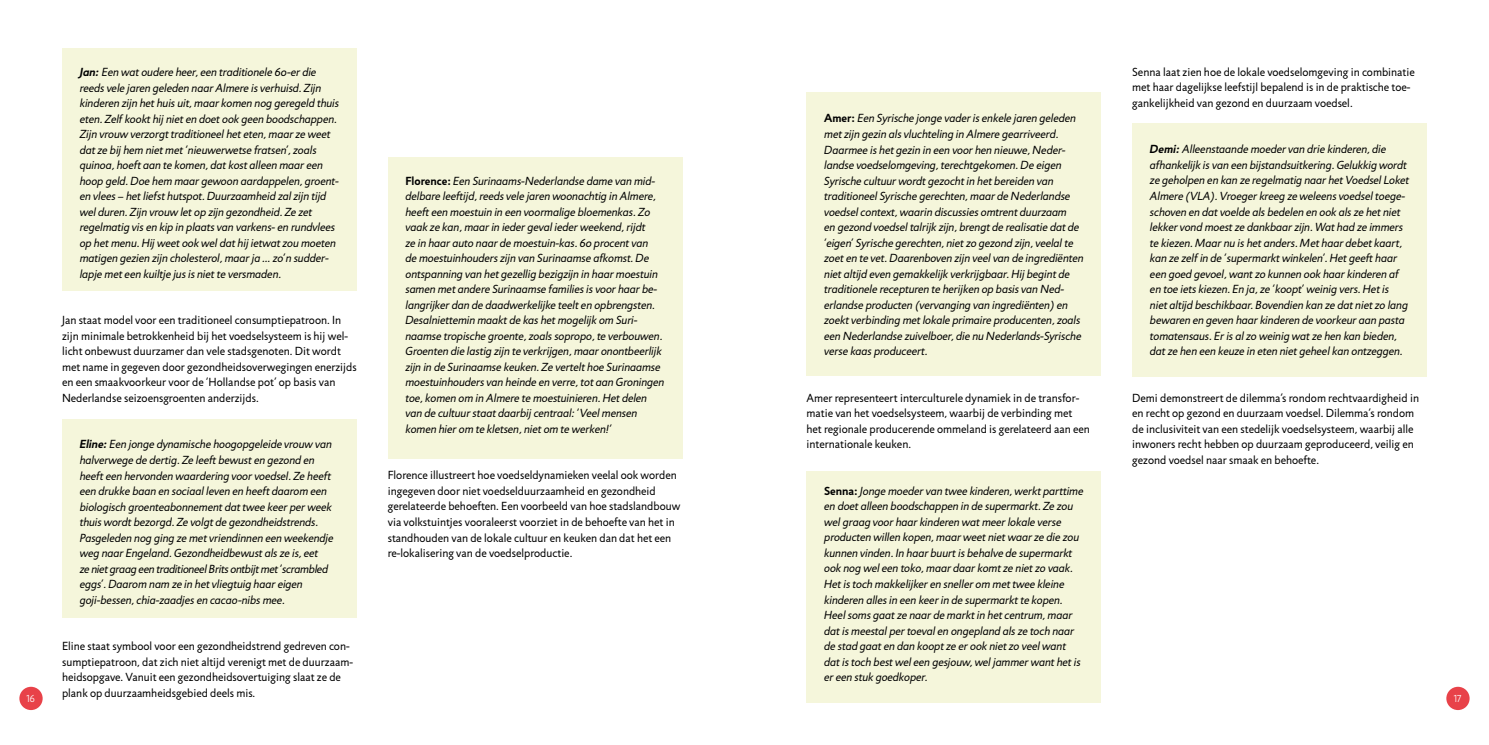
<style>
.page{position:relative;width:1489px;height:745px;background:#fff}
.page>*{position:absolute;margin:0;border:0;box-sizing:border-box;transform-origin:0 0}
.t1{font:italic 11.88px/15.5px "Jigsaw";color:#000}
.t2{font:11.88px/15.5px "Jigsaw";color:#000}
.t3{font:300 10.25px "Jigsaw";color:#fff}
.s1{font-weight:700}
.s2{font-weight:700;font-style:normal}
</style>
<div class="page">
<div style="left:19px;top:686px;width:24px;height:23px;background:#e84249;border-radius:50%"></div>
<div style="left:1446px;top:686px;width:23px;height:23px;background:#e84249;border-radius:50%"></div>
<div style="left:1132px;top:123px;width:294px;height:253px;background:#f5f6db"></div>
<div style="left:806px;top:471px;width:294px;height:231px;background:#f5f6db"></div>
<div style="left:806px;top:93px;width:295px;height:283px;background:#f5f6db"></div>
<div style="left:62px;top:48px;width:295px;height:243px;background:#f5f6db"></div>
<div style="left:388px;top:157px;width:294px;height:302px;background:#f5f6db"></div>
<div style="left:62px;top:419px;width:295px;height:198px;background:#f5f6db"></div>
<p class="t2" style="left:1132px;top:64px;width:284px">Senna laat zien hoe de lokale voedselomgeving in combinatie met haar dagelijkse leefstijl bepalend is in de praktische toe&shy;gankelijkheid van gezond en duurzaam voedsel.</p>
<p class="t1" style="left:1149px;top:142px;width:261px"><span class="s1">Demi:</span> Alleenstaande moeder van drie kinderen, die afhankelijk is van een bijstandsuitkering. Gelukkig wordt ze geholpen en kan ze regelmatig naar het Voedsel Loket Almere (VLA). Vroeger kreeg ze weleens voedsel toege&shy;schoven en dat voelde als bedelen en ook als ze het niet lekker vond moest ze dankbaar zijn. Wat had ze immers te kiezen. Maar nu is het anders. Met haar debet kaart, kan ze zelf in de ‘supermarkt winkelen’. Het geeft haar een goed gevoel, want zo kunnen ook haar kinderen af en toe iets kiezen. En ja, ze ‘koopt’ weinig vers. Het is niet altijd beschikbaar. Bovendien kan ze dat niet zo lang bewaren en geven haar kinderen de voorkeur aan pasta tomatensaus. Er is al zo weinig wat ze hen kan bieden, dat ze hen een keuze in eten niet geheel kan ontzeggen.</p>
<p class="t2" style="left:1132px;top:389px;width:288px">Demi demonstreert de dilemma’s rondom rechtvaardigheid in en recht op gezond en duurzaam voedsel. Dilemma’s rondom de inclusiviteit van een stedelijk voedselsysteem, waarbij alle inwoners recht hebben op duurzaam geproduceerd, veilig en gezond voedsel naar smaak en behoefte.</p>
<p class="t1" style="left:80px;top:64px;width:261px"><span class="s1">Jan:</span> Een wat oudere heer, een traditionele 60-er die reeds vele jaren geleden naar Almere is verhuisd. Zijn kinderen zijn het huis uit, maar komen nog geregeld thuis eten. Zelf kookt hij niet en doet ook geen boodschappen.<br>Zijn vrouw verzorgt traditioneel het eten, maar ze weet dat ze bij hem niet met ‘nieuwerwetse fratsen’, zoals quinoa, hoeft aan te komen, dat kost alleen maar een hoop geld. Doe hem maar gewoon aardappelen, groent&shy;en vlees – het liefst hutspot. Duurzaamheid zal zijn tijd wel duren. Zijn vrouw let op zijn gezondheid. Ze zet regelmatig vis en kip in plaats van varkens- en rundvlees op het menu. Hij weet ook wel dat hij ietwat zou moeten matigen gezien zijn cholesterol, maar ja … zo’n sudder&shy;lapje met een kuiltje jus is niet te versmaden.</p>
<p class="t2" style="left:62px;top:312px;width:296px">Jan staat model voor een traditioneel consumptiepatroon. In zijn minimale betrokkenheid bij het voedselsysteem is hij wel&shy;licht onbewust duurzamer dan vele stadsgenoten. Dit wordt met name in gegeven door gezondheidsoverwegingen enerzijds en een smaakvoorkeur voor de ‘Hollandse pot’ op basis van Nederlandse seizoensgroenten anderzijds.</p>
<p class="t1" style="left:80px;top:436px;width:255px"><span class="s1">Eline:</span> Een jonge dynamische hoogopgeleide vrouw van halverwege de dertig. Ze leeft bewust en gezond en heeft een hervonden waardering voor voedsel. Ze heeft een drukke baan en sociaal leven en heeft daarom een biologisch groenteabonnement dat twee keer per week thuis wordt bezorgd. Ze volgt de gezondheidstrends.<br>Pasgeleden nog ging ze met vriendinnen een weekendje weg naar Engeland. Gezondheidbewust als ze is, eet<br>ze niet graag een traditioneel Brits ontbijt met ‘scrambled eggs’. Daarom nam ze in het vliegtuig haar eigen goji-bessen, chia-zaadjes en cacao-nibs mee.</p>
<p class="t2" style="left:62px;top:638px;width:292px">Eline staat symbool voor een gezondheidstrend gedreven con&shy;sumptiepatroon, dat zich niet altijd verenigt met de duurzaam&shy;heidsopgave. Vanuit een gezondheidsovertuiging slaat ze de plank op duurzaamheidsgebied deels mis.</p>
<p class="t1" style="left:824px;top:111px;width:261px"><span class="s2">Amer:</span> Een Syrische jonge vader is enkele jaren geleden met zijn gezin als vluchteling in Almere gearriveerd.<br>Daarmee is het gezin in een voor hen nieuwe, Neder&shy;landse voedselomgeving, terechtgekomen. De eigen Syrische cultuur wordt gezocht in het bereiden van traditioneel Syrische gerechten, maar de Nederlandse voedsel context, waarin discussies omtrent duurzaam<br>en gezond voedsel talrijk zijn, brengt de realisatie dat de ‘eigen’ Syrische gerechten, niet zo gezond zijn, veelal te zoet en te vet. Daarenboven zijn veel van de ingrediënten niet altijd even gemakkelijk verkrijgbaar. Hij begint de traditionele recepturen te herijken op basis van Ned&shy;erlandse producten (vervanging van ingrediënten) en zoekt verbinding met lokale primaire producenten, zoals een Nederlandse zuivelboer, die nu Nederlands-Syrische verse kaas produceert.</p>
<p class="t2" style="left:806px;top:390px;width:285px">Amer representeert interculturele dynamiek in de transfor&shy;matie van het voedselsysteem, waarbij de verbinding met het regionale producerende ommeland is gerelateerd aan een internationale keuken.</p>
<p class="t1" style="left:824px;top:483px;width:261px"><span class="s2">Senna:</span> Jonge moeder van twee kinderen, werkt parttime en doet alleen boodschappen in de supermarkt. Ze zou wel graag voor haar kinderen wat meer lokale verse producten willen kopen, maar weet niet waar ze die zou kunnen vinden. In haar buurt is behalve de supermarkt ook nog wel een toko, maar daar komt ze niet zo vaak.<br>Het is toch makkelijker en sneller om met twee kleine kinderen alles in een keer in de supermarkt te kopen.<br>Heel soms gaat ze naar de markt in het centrum, maar dat is meestal per toeval en ongepland als ze toch naar de stad gaat en dan koopt ze er ook niet zo veel want dat is toch best wel een gesjouw, wel jammer want het is er een stuk goedkoper.</p>
<p class="t1" style="left:405px;top:173px;width:260px"><span class="s2">Florence:</span> Een Surinaams-Nederlandse dame van mid&shy;delbare leeftijd, reeds vele jaren woonachtig in Almere, heeft een moestuin in een voormalige bloemenkas. Zo vaak ze kan, maar in ieder geval ieder weekend, rijdt<br>ze in haar auto naar de moestuin-kas. 60 procent van<br>de moestuinhouders zijn van Surinaamse afkomst. De ontspanning van het gezellig bezigzijn in haar moestuin samen met andere Surinaamse families is voor haar be&shy;langrijker dan de daadwerkelijke teelt en opbrengsten.<br>Desalniettemin maakt de kas het mogelijk om Suri&shy;naamse tropische groente, zoals sopropo, te verbouwen.<br>Groenten die lastig zijn te verkrijgen, maar onontbeerlijk zijn in de Surinaamse keuken. Ze vertelt hoe Surinaamse moestuinhouders van heinde en verre, tot aan Groningen toe, komen om in Almere te moestuinieren. Het delen van de cultuur staat daarbij centraal: ‘Veel mensen komen hier om te kletsen, niet om te werken!’</p>
<p class="t2" style="left:388px;top:467px;width:294px">Florence illustreert hoe voedseldynamieken veelal ook worden ingegeven door niet voedselduurzaamheid en gezondheid gerelateerde behoeften. Een voorbeeld van hoe stadslandbouw via volkstuintjes vooraleerst voorziet in de behoefte van het in standhouden van de lokale cultuur en keuken dan dat het een re-lokalisering van de voedselproductie.</p>
<p class="t3" style="left:26px;top:692px;width:10px">16</p>
<p class="t3" style="left:1453px;top:692px;width:9px">17</p>
</div>
